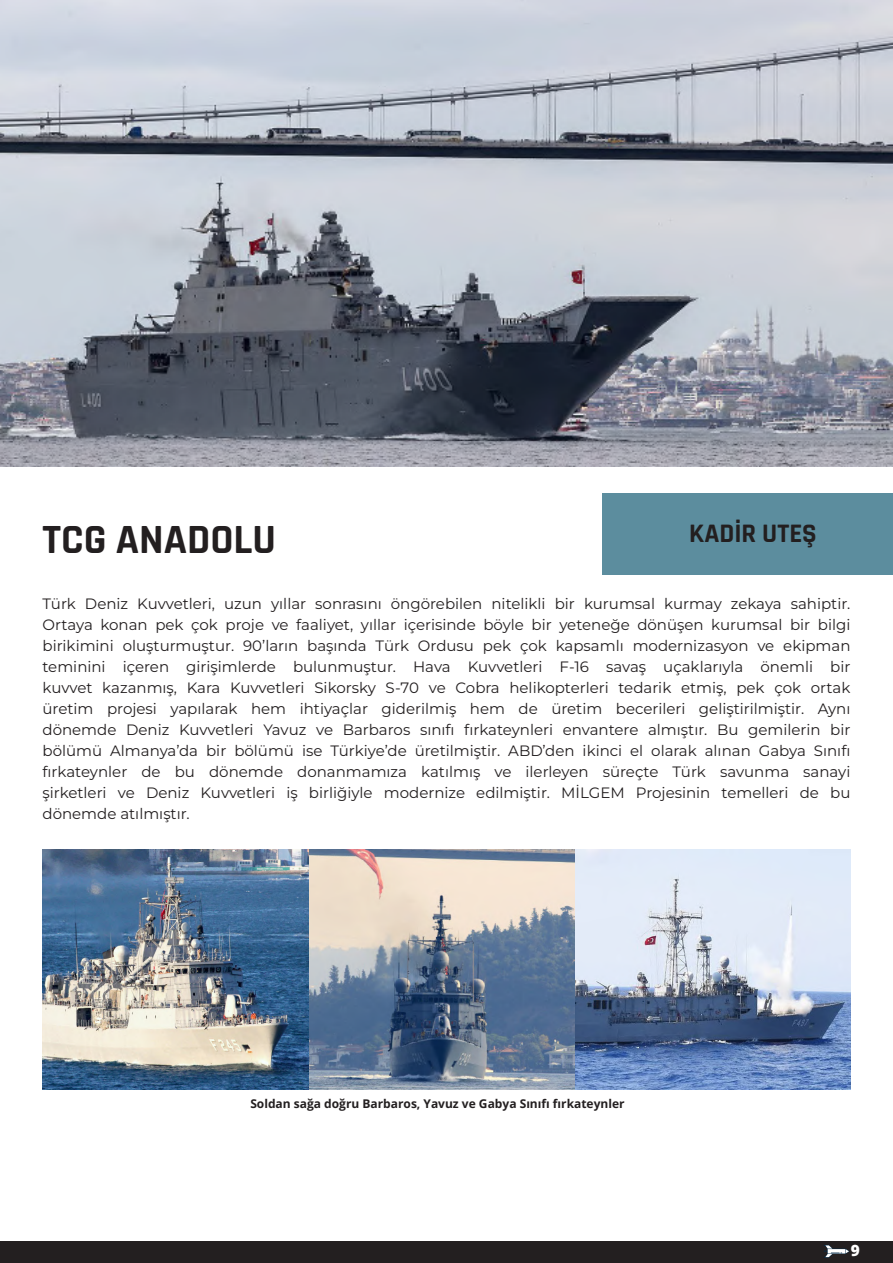
<style>
.page{position:relative;width:893px;height:1263px;background:#fff}
.page>*{position:absolute;margin:0;border:0;box-sizing:border-box;transform-origin:0 0}
.t1{font:700 42px "Rajdhani";color:#231f20}
.t2{font:700 27px "Rajdhani";color:#231f20}
.t3{font:800 15.45px "Open Sans";color:#fff}
.t4{font:100 15px/21px "Montserrat";color:#231f20}
.t5{font:700 12px "Open Sans";color:#231f20}
</style>
<div class="page">
<div style="left:0;top:1242px;width:893px;height:21px;background:#231f20"></div>
<svg style="left:824px;top:1245px;width:25px;height:13px"></svg>
<div style="left:603px;top:493px;width:290px;height:81px;background:#5c8d9e"></div>
<img style="left:0;top:0;width:893px;height:466px">
<img style="left:43px;top:850px;width:807px;height:239px">
<p class="t1" style="left:43px;top:513px;width:235px">TCG ANADOLU</p>
<p class="t2" style="left:689px;top:516px;width:129px">KADİR UTEŞ</p>
<p class="t4" style="left:43px;top:593px;width:809px">Türk Deniz Kuvvetleri, uzun yıllar sonrasını öngörebilen nitelikli bir kurumsal kurmay zekaya sahiptir.</p>
<p class="t4" style="left:43px;top:614px;width:809px">Ortaya konan pek çok proje ve faaliyet, yıllar içerisinde böyle bir yeteneğe dönüşen kurumsal bir bilgi</p>
<p class="t4" style="left:43px;top:635px;width:809px">birikimini oluşturmuştur. 90’ların başında Türk Ordusu pek çok kapsamlı modernizasyon ve ekipman</p>
<p class="t4" style="left:43px;top:656px;width:809px">teminini içeren girişimlerde bulunmuştur. Hava Kuvvetleri F-16 savaş uçaklarıyla önemli bir</p>
<p class="t4" style="left:43px;top:677px;width:809px">kuvvet kazanmış, Kara Kuvvetleri Sikorsky S-70 ve Cobra helikopterleri tedarik etmiş, pek çok ortak</p>
<p class="t4" style="left:43px;top:698px;width:809px">üretim projesi yapılarak hem ihtiyaçlar giderilmiş hem de üretim becerileri geliştirilmiştir. Aynı</p>
<p class="t4" style="left:43px;top:719px;width:809px">dönemde Deniz Kuvvetleri Yavuz ve Barbaros sınıfı fırkateynleri envantere almıştır. Bu gemilerin bir bölümü Almanya’da bir bölümü ise Türkiye’de üretilmiştir. ABD’den ikinci el olarak alınan Gabya Sınıfı</p>
<p class="t4" style="left:43px;top:761px;width:809px">fırkateynler de bu dönemde donanmamıza katılmış ve ilerleyen süreçte Türk savunma sanayi</p>
<p class="t4" style="left:43px;top:782px;width:809px">şirketleri ve Deniz Kuvvetleri iş birliğiyle modernize edilmiştir. MİLGEM Projesinin temelleri de bu</p>
<p class="t4" style="left:43px;top:803px;width:149px">dönemde atılmıştır.</p>
<p class="t5" style="left:250px;top:1095px;width:376px">Soldan sağa doğru Barbaros, Yavuz ve Gabya Sınıfı fırkateynler</p>
<p class="t3" style="left:851px;top:1240px;width:11px">9</p>
</div>
